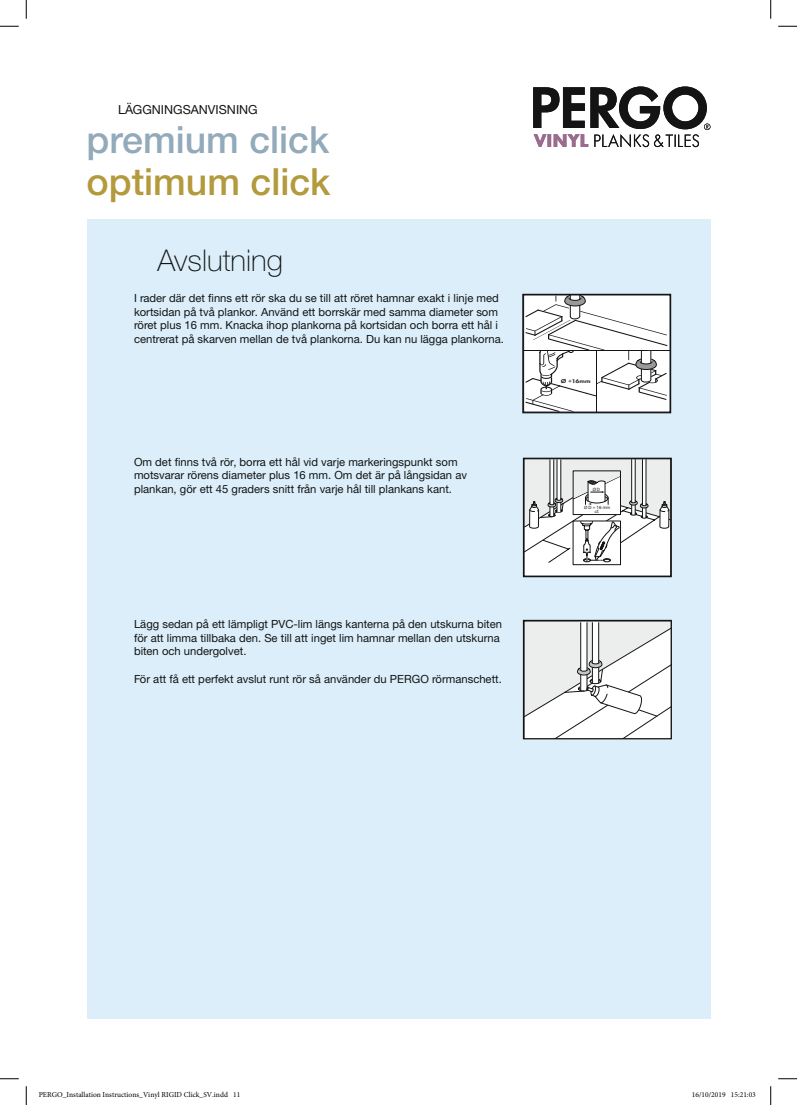
<style>
.page{position:relative;width:797px;height:1105px;background:#fff}
.page>*{position:absolute;margin:0;border:0;box-sizing:border-box;transform-origin:0 0}
.t1{font:500 37.5px "Helvetica Neue LTW1 G";color:#92aaba}
.t2{font:500 37.5px "Helvetica Neue LTW1 G";color:#b39a3c}
.t3{font:100 30px "Helvetica Neue LTW1 G";color:#131413}
.t4{font:12.5px "Helvetica Neue LTW1 G";color:#131413}
.brood{font:11.25px/13.8px "Helvetica Neue LTW1 G";color:#131413}
.t5{font:7.5px "Minion Pro";color:#000}
.t6{font:5.75px "Futura Dem";color:#131413;scale:1.22 1}
.t7{font:4.38px/4.8px "Helvetica Neue LTW1 G";color:#131413;text-align:center}
</style>
<div class="page">
<div style="left:86px;top:219px;width:624px;height:799px;background:#dbeefa"></div>
<svg style="left:525px;top:622px;width:144px;height:115px"></svg>
<div style="left:523px;top:620px;width:148px;height:119px;border:1px solid #131413"></div>
<hr style="left:523px;top:350px;width:147px;height:1px;background:#131413">
<svg style="left:525px;top:296px;width:142px;height:115px"></svg>
<div style="left:522px;top:294px;width:149px;height:119px;border:1px solid #131413"></div>
<svg style="left:525px;top:460px;width:144px;height:115px"></svg>
<div style="left:523px;top:458px;width:148px;height:119px;border:1px solid #131413"></div>
<svg style="left:533px;top:86px;width:177px;height:61px"></svg>
<svg style="left:0;top:25px;width:19px;height:2px"></svg>
<svg style="left:778px;top:25px;width:19px;height:2px"></svg>
<svg style="left:0;top:1078px;width:19px;height:1px"></svg>
<svg style="left:778px;top:1078px;width:19px;height:1px"></svg>
<svg style="left:25px;top:0;width:2px;height:19px"></svg>
<svg style="left:25px;top:1086px;width:2px;height:19px"></svg>
<svg style="left:770px;top:0;width:1px;height:19px"></svg>
<svg style="left:770px;top:1086px;width:1px;height:19px"></svg>
<p class="t4" style="left:118px;top:101px;width:141px">LÄGGNINGSANVISNING</p>
<h1 class="t1" style="left:86px;top:117px;width:244px">premium click</h1>
<h1 class="t2" style="left:86px;top:159px;width:245px">optimum click</h1>
<h2 class="t3" style="left:157px;top:243px;width:127px">Avslutning</h2>
<p class="brood" style="left:134px;top:291px;width:371px">I rader där det finns ett rör ska du se till att röret hamnar exakt i linje med kortsidan på två plankor. Använd ett borrskär med samma diameter som röret plus 16 mm. Knacka ihop plankorna på kortsidan och borra ett hål i centrerat på skarven mellan de två plankorna. Du kan nu lägga plankorna.</p>
<p class="brood" style="left:134px;top:455px;width:334px">Om det finns två rör, borra ett hål vid varje markeringspunkt som motsvarar rörens diameter plus 16 mm. Om det är på långsidan av plankan, gör ett 45 graders snitt från varje hål till plankans kant.</p>
<p class="brood" style="left:134px;top:617px;width:369px">Lägg sedan på ett lämpligt PVC-lim längs kanterna på den utskurna biten för att limma tillbaka den. Se till att inget lim hamnar mellan den utskurna biten och undergolvet.</p>
<p class="brood" style="left:134px;top:672px;width:369px">För att få ett perfekt avslut runt rör så använder du PERGO rörmanschett.</p>
<p class="t6" style="left:561px;top:377px;width:26px">Ø +16mm</p>
<p class="t7" style="left:593px;top:487px;width:9px">ØD</p>
<p class="t7" style="left:584px;top:505px;width:27px">ØD + 16 mm cf.</p>
<p class="t5" style="left:39px;top:1090px;width:203px">PERGO_Installation Instructions_Vinyl RIGID Click_SV.indd 11</p>
<p class="t5" style="left:692px;top:1090px;width:65px">16/10/2019 15:21:03</p>
</div>
